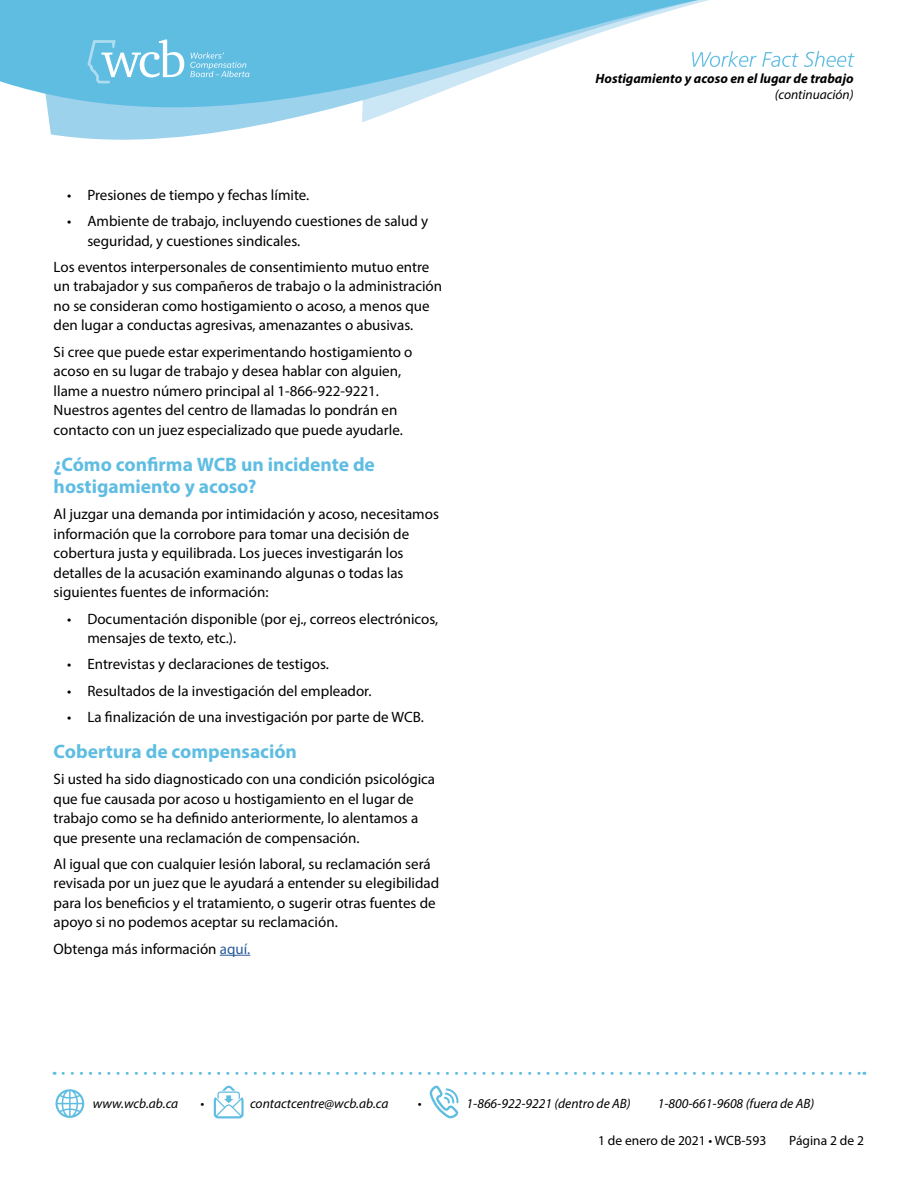
<style>
.page{position:relative;width:918px;height:1188px;background:#fff}
.page>*{position:absolute;margin:0;border:0;box-sizing:border-box;transform-origin:0 0}
.t1{font:700 19.5px/22.5px "Myriad Pro";color:#60bde2}
.t2{font:15px/19.5px "Myriad Pro";color:#000}
.t3{font:italic 13.5px "Myriad Pro";color:#000}
.t4{font:italic 700 13.5px "Myriad Pro";color:#000}
.t5{font:13.5px "Myriad Pro";color:#000}
.s1{color:#275b9b}
</style>
<div class="page">
<svg style="left:430px;top:1086px;width:29px;height:32px"></svg>
<svg style="left:214px;top:1086px;width:30px;height:32px"></svg>
<svg style="left:63px;top:1072px;width:802px;height:3px"></svg>
<svg style="left:56px;top:1089px;width:28px;height:29px"></svg>
<svg style="left:0;top:0;width:855px;height:140px"></svg>
<svg style="left:190px;top:52px;width:59px;height:25px"></svg>
<svg style="left:53px;top:40px;width:131px;height:43px;background:#7ac7e6"></svg>
<hr style="left:220px;top:955px;width:30px;height:1px;background:#275b9b">
<p class="t2" style="left:67px;top:185px;width:244px">• Presiones de tiempo y fechas límite.</p>
<p class="t2" style="left:87px;top:211px;width:342px;text-indent:-20px">• Ambiente de trabajo, incluyendo cuestiones de salud y seguridad, y cuestiones sindicales.</p>
<p class="t2" style="left:54px;top:257px;width:390px">Los eventos interpersonales de consentimiento mutuo entre un trabajador y sus compañeros de trabajo o la administración no se consideran como hostigamiento o acoso, a menos que den lugar a conductas agresivas, amenazantes o abusivas.</p>
<p class="t2" style="left:54px;top:342px;width:360px">Si cree que puede estar experimentando hostigamiento o acoso en su lugar de trabajo y desea hablar con alguien, llame a nuestro número principal al 1-866-922-9221.<br>Nuestros agentes del centro de llamadas lo pondrán en contacto con un juez especializado que puede ayudarle.</p>
<h1 class="t1" style="left:54px;top:452px;width:323px">¿Cómo confirma WCB un incidente de hostigamiento y acoso?</h1>
<p class="t2" style="left:54px;top:504px;width:387px">Al juzgar una demanda por intimidación y acoso, necesitamos información que la corrobore para tomar una decisión de cobertura justa y equilibrada. Los jueces investigarán los detalles de la acusación examinando algunas o todas las siguientes fuentes de información:</p>
<p class="t2" style="left:87px;top:609px;width:352px;text-indent:-20px">• Documentación disponible (por ej., correos electrónicos, mensajes de texto, etc.).</p>
<p class="t2" style="left:67px;top:654px;width:263px">• Entrevistas y declaraciones de testigos.</p>
<p class="t2" style="left:67px;top:681px;width:306px">• Resultados de la investigación del empleador.</p>
<p class="t2" style="left:67px;top:707px;width:358px">• La finalización de una investigación por parte de WCB.</p>
<h1 class="t1" style="left:54px;top:740px;width:245px">Cobertura de compensación</h1>
<p class="t2" style="left:54px;top:769px;width:383px">Si usted ha sido diagnosticado con una condición psicológica que fue causada por acoso u hostigamiento en el lugar de trabajo como se ha definido anteriormente, lo alentamos a que presente una reclamación de compensación.</p>
<p class="t2" style="left:54px;top:854px;width:387px">Al igual que con cualquier lesión laboral, su reclamación será revisada por un juez que le ayudará a entender su elegibilidad para los beneficios y el tratamiento, o sugerir otras fuentes de apoyo si no podemos aceptar su reclamación.</p>
<p class="t2" style="left:54px;top:939px;width:198px">Obtenga más información <span class="s1">aquí.</span></p>
<p class="t4" style="left:596px;top:70px;width:260px">Hostigamiento y acoso en el lugar de trabajo</p>
<p class="t3" style="left:775px;top:86px;width:80px">(continuación)</p>
<p class="t3" style="left:93px;top:1095px;width:87px">www.wcb.ab.ca</p>
<p class="t3" style="left:200px;top:1095px;width:5px">•</p>
<p class="t3" style="left:250px;top:1095px;width:140px">contactcentre@wcb.ab.ca</p>
<p class="t3" style="left:418px;top:1095px;width:5px">•</p>
<p class="t3" style="left:467px;top:1095px;width:166px">1-866-922-9221 (dentro de AB)</p>
<p class="t3" style="left:658px;top:1095px;width:158px">1-800-661-9608 (fuera de AB)</p>
<p class="t5" style="left:598px;top:1132px;width:170px">1 de enero de 2021 • WCB-593</p>
<p class="t5" style="left:789px;top:1132px;width:76px">Página 2 de 2</p>
</div>
